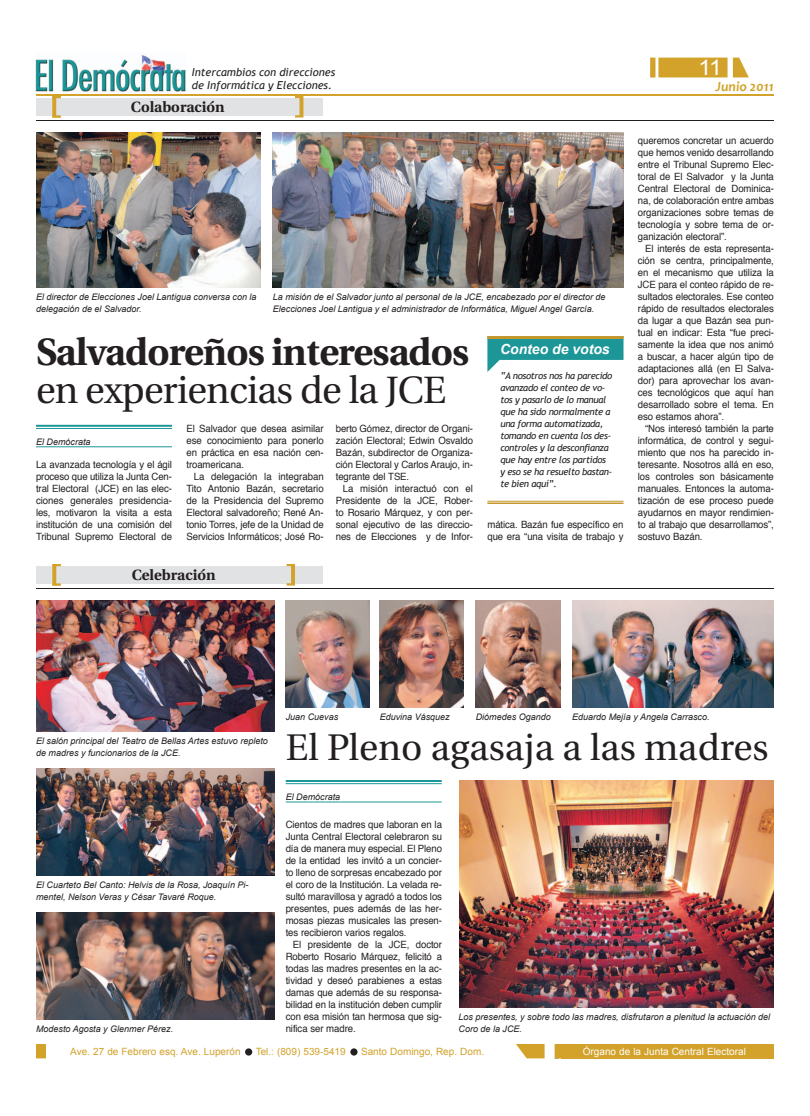
<style>
.page{position:relative;width:810px;height:1116px;background:#fff}
.page>*{position:absolute;margin:0;border:0;box-sizing:border-box;transform-origin:0 0}
.t1{font:700 38px "Utopia";letter-spacing:-.02em;color:#231f20}
.t2{font:38px "Utopia";letter-spacing:-.02em;color:#231f20}
.t3{font:37px "Utopia";color:#231f20}
.t4{font:21.5px "Arial";color:#fff;scale:1.07 1}
.t5{font:700 14.8px "Utopia";color:#231f20}
.t6{font:italic 700 14px "Arial";color:#fff}
.t7{font:italic 700 14px "Candara";color:#d2a22a}
.t8{font:italic 11px/13.2px "Trebuchet MS";color:#231f20}
.t9{font:10px/12px "Helvetica";letter-spacing:-.01em;color:#231f20;text-align:justify;scale:.96 1}
.t10{font:10px "Arial";color:#d2a22a}
.t11{font:10px "Arial";color:#fff}
.t12{font:italic 9.5px/12px "Trebuchet MS";letter-spacing:-.03em;color:#231f20}
.t13{font:italic 9px/12px "Arial";color:#231f20}
</style>
<div class="page">
<svg style="left:658px;top:58px;width:91px;height:19px;background:#d5a838"></svg>
<div style="left:728px;top:56px;width:5px;height:23px;background:#fff"></div>
<div style="left:650px;top:58px;width:6px;height:20px;background:#d2a22a"></div>
<div style="left:36px;top:1044px;width:10px;height:14px;background:#d2a22a"></div>
<div style="left:561px;top:1044px;width:213px;height:14px;background:#d2a22a"></div>
<svg style="left:516px;top:1044px;width:45px;height:14px"></svg>
<div style="left:545px;top:1043px;width:10px;height:16px;background:#fff"></div>
<div style="left:350px;top:1048px;width:8px;height:8px;background:#231f20;border-radius:50%"></div>
<div style="left:245px;top:1048px;width:7px;height:8px;background:#231f20;border-radius:50%"></div>
<img style="left:35px;top:55px;width:151px;height:40px">
<hr style="left:36px;top:94px;width:738px;height:2px;background:#d2a22a">
<hr style="left:36px;top:588px;width:738px;height:1px;background:#231f20">
<div style="left:36px;top:566px;width:287px;height:17px;background:#e1e2e4"></div>
<svg style="left:52px;top:564px;width:9px;height:22px"></svg>
<svg style="left:287px;top:564px;width:8px;height:22px"></svg>
<hr style="left:36px;top:120px;width:738px;height:1px;background:#231f20">
<div style="left:36px;top:98px;width:287px;height:17px;background:#e1e2e4"></div>
<svg style="left:52px;top:96px;width:9px;height:22px"></svg>
<svg style="left:295px;top:96px;width:8px;height:22px"></svg>
<hr style="left:286px;top:780px;width:156px;height:2px;background:#1d9698">
<hr style="left:286px;top:783px;width:156px;height:1px;background:#1d9698">
<hr style="left:286px;top:802px;width:156px;height:1px;background:#1d9698">
<hr style="left:36px;top:425px;width:136px;height:2px;background:#1d9698">
<hr style="left:36px;top:428px;width:136px;height:1px;background:#1d9698">
<hr style="left:36px;top:446px;width:136px;height:1px;background:#1d9698">
<hr style="left:487px;top:501px;width:137px;height:1px;background:#c5982e">
<hr style="left:487px;top:502px;width:137px;height:2px;background:#c5982e">
<img style="left:36px;top:132px;width:225px;height:156px">
<img style="left:273px;top:132px;width:351px;height:156px">
<img style="left:286px;top:600px;width:84px;height:108px">
<img style="left:380px;top:600px;width:84px;height:108px">
<img style="left:476px;top:600px;width:84px;height:108px">
<img style="left:572px;top:600px;width:202px;height:108px">
<img style="left:36px;top:600px;width:238px;height:132px">
<img style="left:36px;top:768px;width:238px;height:108px">
<img style="left:36px;top:912px;width:238px;height:108px">
<img style="left:459px;top:780px;width:315px;height:228px">
<svg style="left:487px;top:339px;width:137px;height:33px"></svg>
<hr style="left:487px;top:336px;width:137px;height:3px;background:#c5982e">
<p class="t8" style="left:192px;top:65px;width:145px">Intercambios con direcciones de Informática y Elecciones.</p>
<h3 class="t5" style="left:131px;top:99px;width:95px">Colaboración</h3>
<h3 class="t5" style="left:89px;top:99px;width:72px">Antetitulo</h3>
<p class="t13" style="left:36px;top:291px;width:222px">El director de Elecciones Joel Lantigua conversa con la delegación de el Salvador.</p>
<p class="t13" style="left:273px;top:291px;width:334px">La misión de el Salvador junto al personal de la JCE, encabezado por el director de<br>Elecciones Joel Lantigua y el administrador de Informática, Miguel Angel García.</p>
<h3 class="t6" style="left:500px;top:341px;width:111px">Conteo de votos</h3>
<h1 class="t1" style="left:36px;top:330px;width:435px">Salvadoreños interesados</h1>
<h1 class="t2" style="left:36px;top:369px;width:412px">en experiencias de la JCE</h1>
<p class="t12" style="left:500px;top:370px;width:114px">“A nosotros nos ha parecido avanzado el conteo de vo&shy;tos y pasarlo de lo manual que ha sido normalmente a una forma automatizada, tomando en cuenta los des&shy;controles y la desconfianza que hay entre los partidos y eso se ha resuelto bastan&shy;te bien aquí”.</p>
<p class="t9" style="left:186px;top:422px;width:144px">El Salvador que desea asimilar ese conocimiento para ponerlo en práctica en esa nación cen&shy;troamericana.</p>
<p class="t9" style="left:186px;top:470px;width:145px;text-indent:7px">La delegación la integraban Tito Antonio Bazán, secretario de la Presidencia del Supremo Electoral salvadoreño; René An&shy;tonio Torres, jefe de la Unidad de Servicios Informáticos; José Ro-</p>
<p class="t9" style="left:336px;top:422px;width:144px">berto Gómez, director de Organi&shy;zación Electoral; Edwin Osvaldo Bazán, subdirector de Organiza&shy;ción Electoral y Carlos Araujo, in&shy;tegrante del TSE.</p>
<p class="t9" style="left:336px;top:482px;width:145px;text-indent:7px">La misión interactuó con el Presidente de la JCE, Rober&shy;to Rosario Márquez, y con per&shy;sonal ejecutivo de las direccio&shy;nes de Elecciones y de Infor-</p>
<p class="t13" style="left:36px;top:435px;width:56px">El Demócrata</p>
<p class="t9" style="left:36px;top:458px;width:143px">La avanzada tecnología y el ágil proceso que utiliza la Junta Cen&shy;tral Electoral (JCE) en las elec&shy;ciones generales presidencia&shy;les, motivaron la visita a esta institución de una comisión del Tribunal Supremo Electoral de</p>
<p class="t9" style="left:487px;top:518px;width:143px">mática. Bazán fue específico en que era “una visita de trabajo y</p>
<h3 class="t5" style="left:132px;top:567px;width:85px">Celebración</h3>
<h3 class="t4" style="left:699px;top:56px;width:23px">11</h3>
<h3 class="t7" style="left:716px;top:78px;width:60px">Junio 2011</h3>
<p class="t9" style="left:638px;top:134px;width:143px">queremos concretar un acuerdo que hemos venido desarrollando entre el Tribunal Supremo Elec&shy;toral de El Salvador y la Junta Central Electoral de Dominica&shy;na, de colaboración entre ambas organizaciones sobre temas de tecnología y sobre tema de or&shy;ganización electoral”.</p>
<p class="t9" style="left:638px;top:242px;width:143px;text-indent:7px">El interés de esta representa&shy;ción se centra, principalmente, en el mecanismo que utiliza la JCE para el conteo rápido de re&shy;sultados electorales. Ese conteo rápido de resultados electorales da lugar a que Bazán sea pun&shy;tual en indicar: Esta “fue preci&shy;samente la idea que nos animó a buscar, a hacer algún tipo de adaptaciones allá (en El Salva&shy;dor) para aprovechar los avan&shy;ces tecnológicos que aquí han desarrollado sobre el tema. En eso estamos ahora”.</p>
<p class="t9" style="left:638px;top:422px;width:143px;text-indent:7px">“Nos interesó también la parte informática, de control y segui&shy;miento que nos ha parecido in&shy;teresante. Nosotros allá en eso, los controles son básicamente manuales. Entonces la automa&shy;tización de ese proceso puede ayudarnos en mayor rendimien&shy;to al trabajo que desarrollamos”, sostuvo Bazán.</p>
<p class="t13" style="left:36px;top:735px;width:233px">El salón principal del Teatro de Bellas Artes estuvo repleto de madres y funcionarios de la JCE.</p>
<p class="t13" style="left:286px;top:711px;width:54px">Juan Cuevas</p>
<p class="t13" style="left:380px;top:711px;width:72px">Eduvina Vásquez</p>
<p class="t13" style="left:476px;top:711px;width:77px">Diómedes Ogando</p>
<p class="t13" style="left:572px;top:711px;width:139px">Eduardo Mejía y Angela Carrasco.</p>
<h2 class="t3" style="left:286px;top:727px;width:484px">El Pleno agasaja a las madres</h2>
<p class="t13" style="left:286px;top:791px;width:56px">El Demócrata</p>
<p class="t9" style="left:286px;top:818px;width:164px">Cientos de madres que laboran en la Junta Central Electoral celebraron su día de manera muy especial. El Pleno de la entidad les invitó a un concier&shy;to lleno de sorpresas encabezado por el coro de la Institución. La velada re&shy;sultó maravillosa y agradó a todos los presentes, pues además de las her&shy;mosas piezas musicales las presen&shy;tes recibieron varios regalos.</p>
<p class="t9" style="left:286px;top:938px;width:164px;text-indent:7px">El presidente de la JCE, doctor Roberto Rosario Márquez, felicitó a todas las madres presentes en la ac&shy;tividad y deseó parabienes a estas damas que además de su responsa&shy;bilidad en la institución deben cumplir con esa misión tan hermosa que sig&shy;nifica ser madre.</p>
<p class="t13" style="left:36px;top:879px;width:214px">El Cuarteto Bel Canto: Helvis de la Rosa, Joaquín Pi&shy;mentel, Nelson Veras y César Tavaré Roque.</p>
<p class="t13" style="left:459px;top:1011px;width:313px">Los presentes, y sobre todo las madres, disfrutaron a plenitud la actuación del</p>
<p class="t13" style="left:36px;top:1023px;width:139px">Modesto Agosta y Glenmer Pérez.</p>
<p class="t13" style="left:459px;top:1023px;width:65px">Coro de la JCE.</p>
<p class="t10" style="left:70px;top:1046px;width:172px">Ave. 27 de Febrero esq. Ave. Luperón</p>
<p class="t10" style="left:256px;top:1046px;width:92px">Tel.: (809) 539-5419</p>
<p class="t10" style="left:361px;top:1046px;width:125px">Santo Domingo, Rep. Dom.</p>
<p class="t11" style="left:583px;top:1045px;width:165px">Órgano de la Junta Central Electoral</p>
</div>
